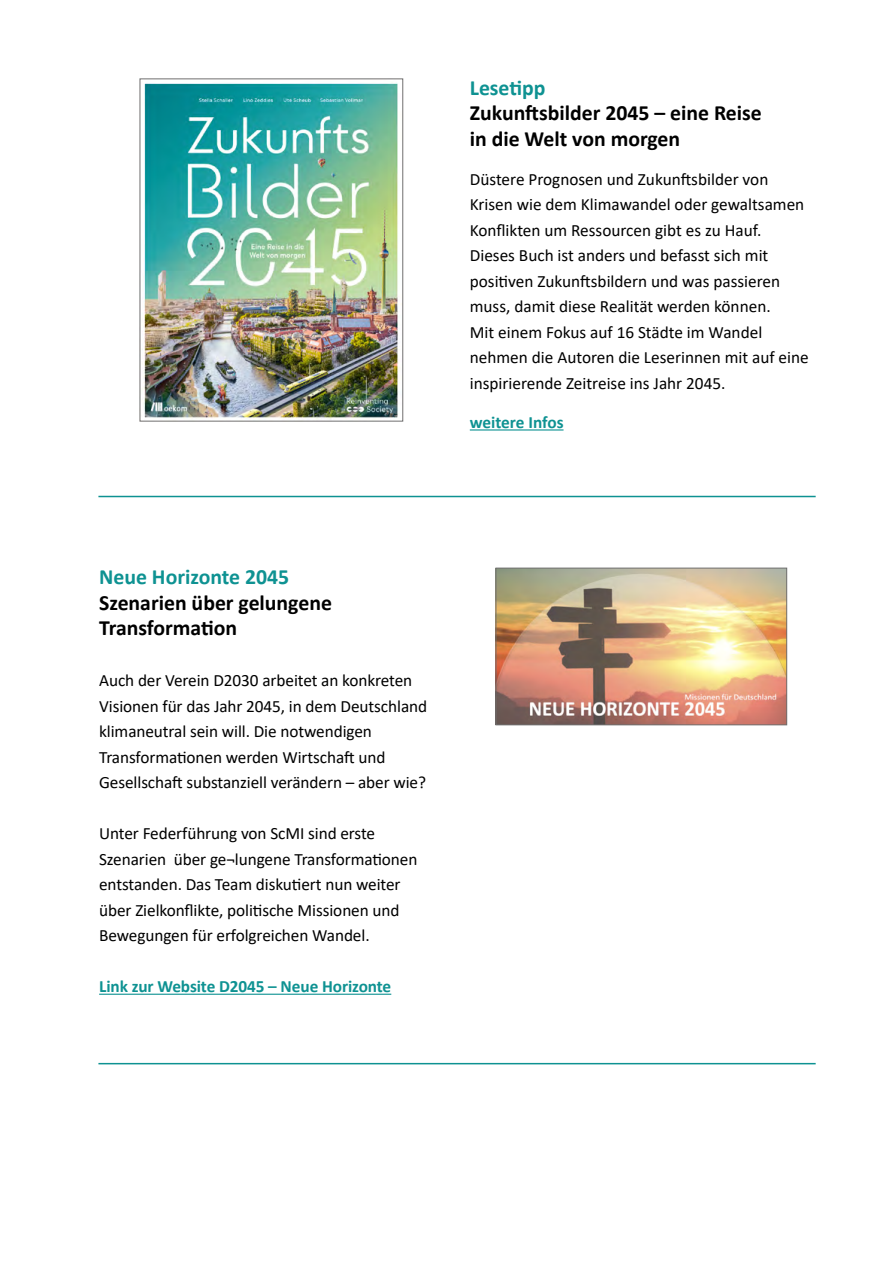
<style>
.page{position:relative;width:893px;height:1263px;background:#fff}
.page>*{position:absolute;margin:0;border:0;box-sizing:border-box;transform-origin:0 0}
.t1{font:700 21.75px/25.5px "Calibri";color:#000}
.t2{font:700 21.75px "Calibri";color:#0e9292}
.t3{font:17.25px/25.5px "Calibri";letter-spacing:-.005em;color:#000}
.t4{font:700 17.25px "Calibri";letter-spacing:-.005em;color:#0e9292}
</style>
<div class="page">
<hr style="left:98px;top:1063px;width:718px;height:1px;background:#0e9292">
<hr style="left:470px;top:429px;width:94px;height:1px;background:#0e9292">
<hr style="left:98px;top:496px;width:718px;height:1px;background:#0e9292">
<img style="left:498px;top:570px;width:287px;height:153px">
<div style="left:496px;top:568px;width:291px;height:157px;border:1px solid #706f6f"></div>
<hr style="left:99px;top:994px;width:292px;height:1px;background:#0e9292">
<img style="left:142px;top:82px;width:257px;height:337px">
<p class="t2" style="left:470px;top:72px;width:77px">Lesetipp</p>
<p class="t1" style="left:470px;top:100px;width:294px">Zukunftsbilder 2045 – eine Reise in die Welt von morgen</p>
<p class="t3" style="left:470px;top:166px;width:340px">Düstere Prognosen und Zukunftsbilder von Krisen wie dem Klimawandel oder gewaltsamen Konflikten um Ressourcen gibt es zu Hauf.<br>Dieses Buch ist anders und befasst sich mit positiven Zukunftsbildern und was passieren muss, damit diese Realität werden können.<br>Mit einem Fokus auf 16 Städte im Wandel nehmen die Autoren die Leserinnen mit auf eine inspirierende Zeitreise ins Jahr 2045.</p>
<p class="t4" style="left:470px;top:410px;width:95px">weitere Infos</p>
<p class="t2" style="left:99px;top:562px;width:191px">Neue Horizonte 2045</p>
<p class="t1" style="left:99px;top:589px;width:234px">Szenarien über gelungene<br>Transformation</p>
<p class="t3" style="left:99px;top:667px;width:330px">Auch der Verein D2030 arbeitet an konkreten Visionen für das Jahr 2045, in dem Deutschland klimaneutral sein will. Die notwendigen Transformationen werden Wirtschaft und Gesellschaft substanziell verändern – aber wie?</p>
<p class="t3" style="left:99px;top:820px;width:320px">Unter Federführung von ScMI sind erste Szenarien über ge¬lungene Transformationen entstanden. Das Team diskutiert nun weiter über Zielkonflikte, politische Missionen und Bewegungen für erfolgreichen Wandel.</p>
<p class="t4" style="left:99px;top:974px;width:294px">Link zur Website D2045 – Neue Horizonte</p>
</div>
